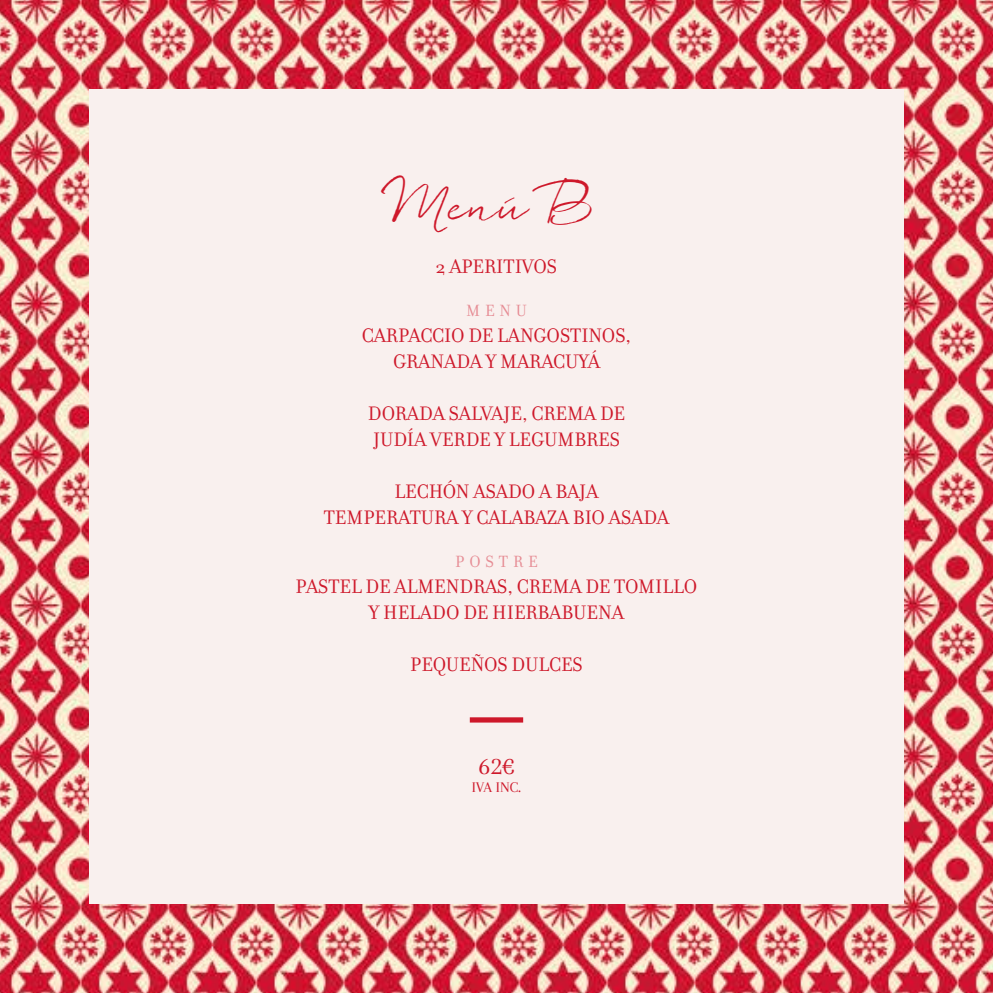
<style>
.page{position:relative;width:993px;height:993px;background:#fff}
.page>*{position:absolute;margin:0;border:0;box-sizing:border-box;transform-origin:0 0}
.t1{font:43.75px "Quickpen";color:#ce182a}
.t2{font:26.25px "Arapey";color:#ce182a}
.t3{font:21px/25.9px "Filosofia OT";color:#ce182a;text-align:center}
.t4{font:17.5px "Filosofia OT";letter-spacing:.28em;color:#e68c94}
.t5{font:15.22px "Arapey";color:#ce182a}
</style>
<div class="page">
<img style="left:0;top:0;width:992px;height:992px">
<div style="left:89px;top:89px;width:814px;height:814px;background:#f9f0ee"></div>
<div style="left:469px;top:717px;width:54px;height:5px;background:#ce182a"></div>
<h1 class="t1" style="left:392px;top:180px;width:209px">Menú B</h1>
<p class="t3" style="left:435px;top:253px;width:123px">2 APERITIVOS</p>
<p class="t4" style="left:466px;top:301px;width:62px">MENU</p>
<p class="t3" style="left:362px;top:323px;width:271px">CARPACCIO DE LANGOSTINOS,<br>GRANADA Y MARACUYÁ</p>
<p class="t3" style="left:368px;top:400px;width:258px;text-align:left">DORADA SALVAJE, CREMA DE<br>JUDÍA VERDE Y LEGUMBRES</p>
<p class="t3" style="left:324px;top:478px;width:347px">LECHÓN ASADO A BAJA<br>TEMPERATURA Y CALABAZA BIO ASADA</p>
<p class="t4" style="left:455px;top:551px;width:84px">POSTRE</p>
<p class="t3" style="left:295px;top:573px;width:403px">PASTEL DE ALMENDRAS, CREMA DE TOMILLO<br>Y HELADO DE HIERBABUENA</p>
<p class="t3" style="left:410px;top:651px;width:174px">PEQUEÑOS DULCES</p>
<p class="t2" style="left:478px;top:751px;width:38px">62€</p>
<p class="t5" style="left:471px;top:778px;width:51px">IVA INC.</p>
</div>
